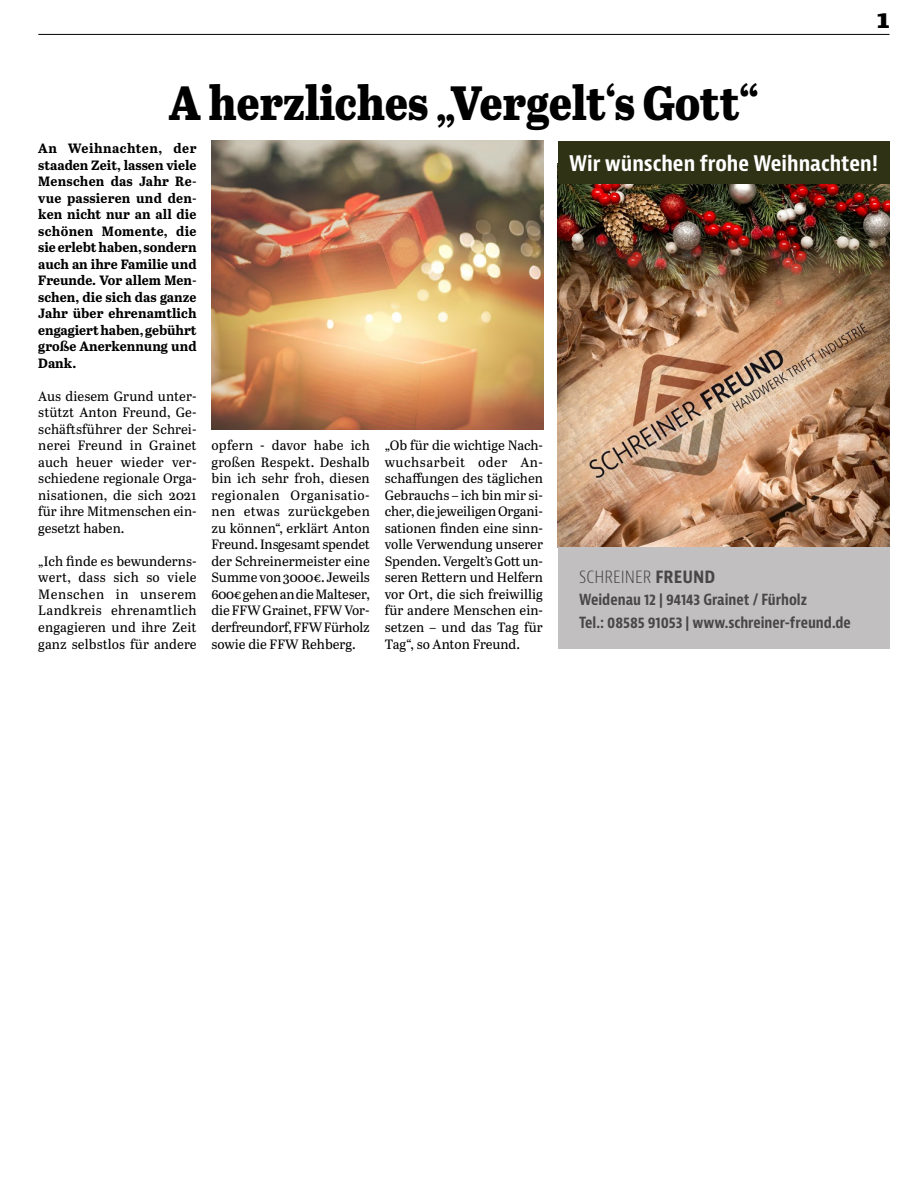
<style>
.page{position:relative;width:898px;height:1183px;background:#fff}
.page>*{position:absolute;margin:0;border:0;box-sizing:border-box;transform-origin:0 0}
.t1{font:800 48px "Abril Text";color:#000;scale:.9 1}
.t2{font:800 27px "Abril Text";color:#000}
.t3{font:700 condensed 21px "Bernina Sans";color:#fff;scale:1.04 1}
.t4{font:300 condensed 18px "Bernina Sans";color:#484647;scale:1.04 1}
.t5{font:700 condensed 15px/22.2px "Bernina Sans";color:#484647}
.t6{font:13.5px/16.5px "Abril Text";color:#000;text-align:justify}
.t7{font:700 13.5px/16.5px "Abril Text";letter-spacing:-.005em;color:#000;text-align:justify}
.s1{font-weight:700}
</style>
<div class="page">
<hr style="left:38px;top:34px;width:851px;height:1px;background:#000">
<img style="left:557px;top:469px;width:331px;height:78px">
<div style="left:557px;top:547px;width:332px;height:101px;background:#c2bfc0"></div>
<img style="left:557px;top:183px;width:331px;height:286px">
<div style="left:557px;top:141px;width:332px;height:42px;background:#2f3215"></div>
<img style="left:211px;top:140px;width:332px;height:289px">
<h2 class="t2" style="left:876px;top:-1px;width:14px">1</h2>
<h1 class="t1" style="left:169px;top:68px;width:656px">A herzliches „Vergelt‘s Gott“</h1>
<p class="t7" style="left:38px;top:139px;width:160px">An Weihnachten, der staaden Zeit, lassen viele Menschen das Jahr Re&shy;vue passieren und den&shy;ken nicht nur an all die schönen Momente, die sie erlebt haben, sondern auch an ihre Familie und Freunde. Vor allem Men&shy;schen, die sich das ganze Jahr über ehrenamtlich engagiert haben, gebührt große Anerkennung und Dank.</p>
<p class="t6" style="left:38px;top:387px;width:160px">Aus diesem Grund unter&shy;stützt Anton Freund, Ge&shy;schäftsführer der Schrei&shy;nerei Freund in Grainet auch heuer wieder ver&shy;schiedene regionale Orga&shy;nisationen, die sich 2021 für ihre Mitmenschen ein&shy;gesetzt haben.</p>
<p class="t6" style="left:38px;top:552px;width:160px">„Ich finde es bewunderns&shy;wert, dass sich so viele Menschen in unserem Landkreis ehrenamtlich engagieren und ihre Zeit ganz selbstlos für andere</p>
<h3 class="t3" style="left:569px;top:150px;width:298px">Wir wünschen frohe Weihnachten!</h3>
<p class="t6" style="left:211px;top:436px;width:160px">opfern - davor habe ich großen Respekt. Deshalb bin ich sehr froh, diesen regionalen Organisatio&shy;nen etwas zurückgeben zu können“, erklärt Anton Freund. Insgesamt spendet der Schreinermeister eine Summe von 3000€. Jeweils 600€ gehen an die Malteser, die FFW Grainet, FFW Vor&shy;derfreundorf, FFW Fürholz sowie die FFW Rehberg.</p>
<p class="t6" style="left:384px;top:436px;width:160px">„Ob für die wichtige Nach&shy;wuchsarbeit oder An&shy;schaffungen des täglichen Gebrauchs – ich bin mir si&shy;cher, die jeweiligen Organi&shy;sationen finden eine sinn&shy;volle Verwendung unserer Spenden. Vergelt’s Gott un&shy;seren Rettern und Helfern vor Ort, die sich freiwillig für andere Menschen ein&shy;setzen – und das Tag für Tag“, so Anton Freund.</p>
<h3 class="t4" style="left:579px;top:565px;width:132px">SCHREINER <span class="s1">FREUND</span></h3>
<p class="t5" style="left:579px;top:589px;width:273px">Weidenau 12 | 94143 Grainet / Fürholz<br>Tel.: 08585 91053 | www.schreiner-freund.de</p>
</div>
